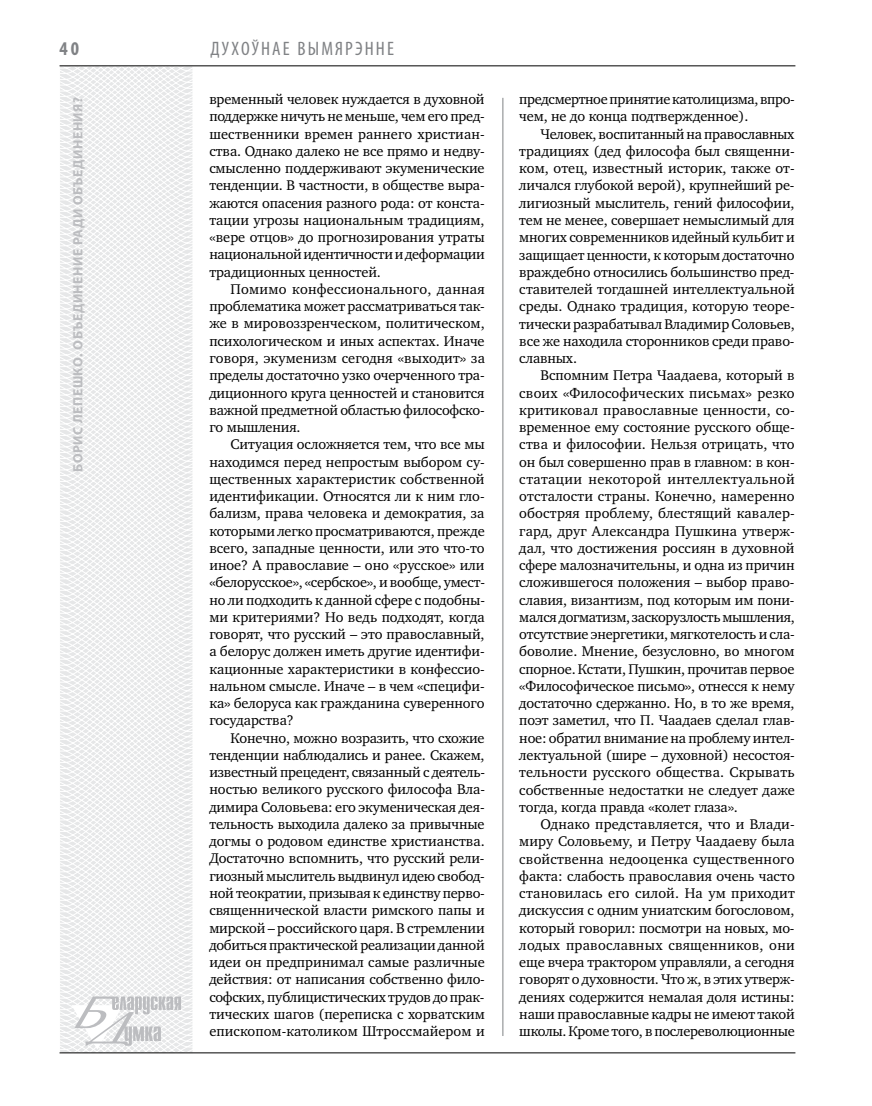
<style>
.page{position:relative;width:872px;height:1106px;background:#fff}
.page>*{position:absolute;margin:0;border:0;box-sizing:border-box;transform-origin:0 0}
.t1{font:condensed 19.5px "Myriad Pro";color:#808285}
.t2{font:700 condensed 19.5px "Myriad Pro";color:#808285}
.t3{font:14.4px/17.2px "Charter C";letter-spacing:-.01em;color:#000;text-align:justify}
.t4{font:700 13.5px "Myriad Pro";letter-spacing:.04em;color:#bcbdc0}
</style>
<div class="page">
<svg style="left:59px;top:65px;width:192px;height:989px"></svg>
<hr style="left:502px;top:98px;width:1px;height:938px;background:#808285">
<hr style="left:60px;top:1052px;width:735px;height:1px;background:#000">
<svg style="left:71px;top:996px;width:110px;height:53px"></svg>
<hr style="left:60px;top:65px;width:735px;height:1px;background:#000">
<h1 class="t2" style="left:60px;top:37px;width:21px">40</h1>
<h1 class="t1" style="left:210px;top:37px;width:183px">духоўнае вымярэнне</h1>
<p class="t3" style="left:209px;top:91px;width:277px">временный человек нуждается в духовной поддержке ничуть не меньше, чем его пред&shy;шественники времен раннего христиан&shy;ства. Однако далеко не все прямо и недву&shy;смысленно поддерживают экуменические тенденции. В частности, в обществе выра&shy;жаются опасения разного рода: от конста&shy;тации угрозы национальным традициям, «вере отцов» до прогнозирования утраты национальной идентичности и деформации традиционных ценностей.</p>
<p class="t3" style="left:209px;top:280px;width:277px;text-indent:21px">Помимо конфессионального, данная проблематика может рассматриваться так&shy;же в мировоззренческом, политическом, психологическом и иных аспектах. Иначе говоря, экуменизм сегодня «выходит» за пределы достаточно узко очерченного тра&shy;диционного круга ценностей и становится важной предметной областью философско&shy;го мышления.</p>
<p class="t3" style="left:209px;top:436px;width:277px;text-indent:21px">Ситуация осложняется тем, что все мы находимся перед непростым выбором су&shy;щественных характеристик собственной идентификации. Относятся ли к ним гло&shy;бализм, права человека и демократия, за которыми легко просматриваются, прежде всего, западные ценности, или это что-то иное? А православие – оно «русское» или «белорусское», «сербское», и вообще, умест&shy;но ли подходить к данной сфере с подобны&shy;ми критериями? Но ведь подходят, когда говорят, что русский – это православный, а белорус должен иметь другие идентифи&shy;кационные характеристики в конфессио&shy;нальном смысле. Иначе – в чем «специфи&shy;ка» белоруса как гражданина суверенного государства?</p>
<p class="t3" style="left:209px;top:729px;width:277px;text-indent:21px">Конечно, можно возразить, что схожие тенденции наблюдались и ранее. Скажем, известный прецедент, связанный с деятель&shy;ностью великого русского философа Вла&shy;димира Соловьева: его экуменическая дея&shy;тельность выходила далеко за привычные догмы о родовом единстве христианства.<br>Достаточно вспомнить, что русский рели&shy;гиозный мыслитель выдвинул идею свобод&shy;ной теократии, призывая к единству перво&shy;священнической власти римского папы и мирской – российского царя. В стремлении добиться практической реализации данной идеи он предпринимал самые различные действия: от написания собственно фило&shy;софских, публицистических трудов до прак&shy;тических шагов (переписка с хорватским епископом-католиком Штроссмайером и</p>
<p class="t4" style="left:69px;top:472px;width:376px;rotate:-90deg">Борис Лепешко. Объединение ради объединения?</p>
<p class="t3" style="left:519px;top:91px;width:277px">предсмертное принятие католицизма, впро&shy;чем, не до конца подтвержденное).</p>
<p class="t3" style="left:519px;top:125px;width:277px;text-indent:21px">Человек, воспитанный на православных традициях (дед философа был священни&shy;ком, отец, известный историк, также от&shy;личался глубокой верой), крупнейший ре&shy;лигиозный мыслитель, гений философии, тем не менее, совершает немыслимый для многих современников идейный кульбит и защищает ценности, к которым достаточно враждебно относились большинство пред&shy;ставителей тогдашней интеллектуальной среды. Однако традиция, которую теоре&shy;тически разрабатывал Владимир Соловьев, все же находила сторонников среди право&shy;славных.</p>
<p class="t3" style="left:519px;top:367px;width:277px;text-indent:21px">Вспомним Петра Чаадаева, который в своих «Философических письмах» резко критиковал православные ценности, со&shy;временное ему состояние русского обще&shy;ства и философии. Нельзя отрицать, что он был совершенно прав в главном: в кон&shy;статации некоторой интеллектуальной отсталости страны. Конечно, намеренно обостряя проблему, блестящий кавалер&shy;гард, друг Александра Пушкина утверж&shy;дал, что достижения россиян в духовной сфере малозначительны, и одна из причин сложившегося положения – выбор право&shy;славия, византизм, под которым им пони&shy;мался догматизм, заскорузлость мышления, отсутствие энергетики, мягкотелость и сла&shy;боволие. Мнение, безусловно, во многом спорное. Кстати, Пушкин, прочитав первое «Философическое письмо», отнесся к нему достаточно сдержанно. Но, в то же время, поэт заметил, что П. Чаадаев сделал глав&shy;ное: обратил внимание на проблему интел&shy;лектуальной (шире – духовной) несостоя&shy;тельности русского общества. Скрывать собственные недостатки не следует даже тогда, когда правда «колет глаза».</p>
<p class="t3" style="left:519px;top:815px;width:277px;text-indent:21px">Однако представляется, что и Влади&shy;миру Соловьему, и Петру Чаадаеву была свойственна недооценка существенного факта: слабость православия очень часто становилась его силой. На ум приходит дискуссия с одним униатским богословом, который говорил: посмотри на новых, мо&shy;лодых православных священников, они еще вчера трактором управляли, а сегодня говорят о духовности. Что ж, в этих утверж&shy;дениях содержится немалая доля истины: наши православные кадры не имеют такой школы. Кроме того, в послереволюционные</p>
</div>
